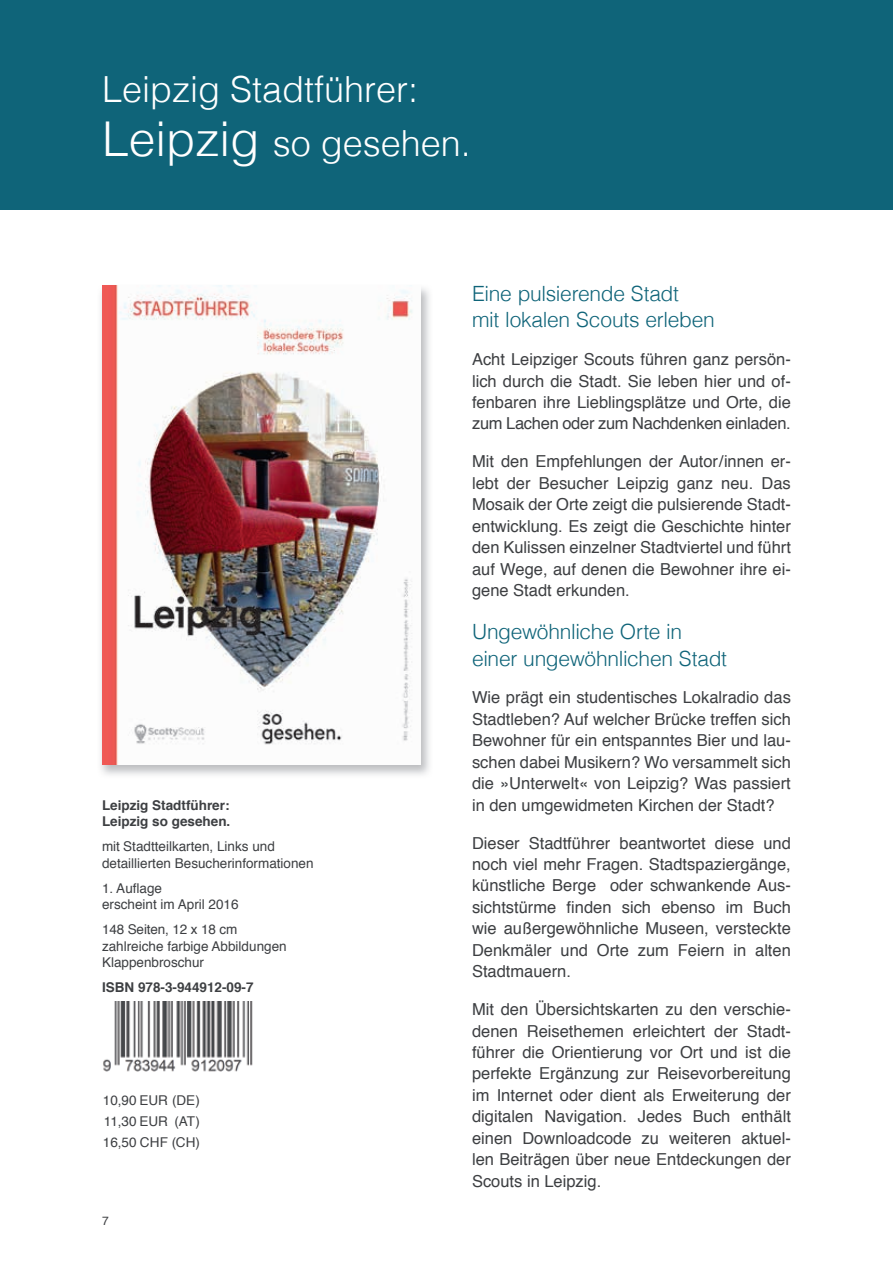
<style>
.page{position:relative;width:893px;height:1263px;background:#fff}
.page>*{position:absolute;margin:0;border:0;box-sizing:border-box;transform-origin:0 0}
.t1{font:300 36px/54px "Helvetica";color:#fff}
.t2{font:300 21px/26.2px "Helvetica";letter-spacing:-.015em;color:#0f6479}
.t3{font:16.5px/21.5px "Helvetica";color:#3d3f42;text-align:justify}
.t4{font:13.5px/16.5px "Helvetica";color:#3d3f42}
.t5{font:700 13.5px/16.5px "Helvetica";color:#3d3f42}
.t6{font:12px "Helvetica";color:#3d3f42}
.s1{font-size:48px}
</style>
<div class="page">
<div style="left:0;top:0;width:893px;height:209px;background:#0f6479"></div>
<img style="left:101px;top:285px;width:329px;height:490px">
<img style="left:102px;top:286px;width:319px;height:478px">
<img style="left:103px;top:1001px;width:150px;height:71px">
<h1 class="t1" style="left:102px;top:60px;width:370px">Leipzig Stadtführer:<br><span class="s1">Leipzig</span> so gesehen.</h1>
<p class="t5" style="left:102px;top:797px;width:130px">Leipzig Stadtführer:<br>Leipzig so gesehen.</p>
<p class="t4" style="left:102px;top:838px;width:213px">mit Stadtteilkarten, Links und detaillierten Besucherinformationen</p>
<p class="t4" style="left:102px;top:880px;width:138px">1. Auflage<br>erscheint im April 2016</p>
<p class="t4" style="left:102px;top:921px;width:186px">148 Seiten, 12 x 18 cm zahlreiche farbige Abbildungen<br>Klappenbroschur</p>
<p class="t5" style="left:102px;top:979px;width:153px">ISBN 978-3-944912-09-7</p>
<p class="t4" style="left:103px;top:1090px;width:99px;line-height:20.7px">10,90 EUR (DE)<br>11,30 EUR<br>16,50 CHF (CH)</p>
<p class="t4" style="left:174px;top:1113px;width:27px">(AT)</p>
<p class="t6" style="left:102px;top:1211px;width:8px">7</p>
<p class="t2" style="left:472px;top:279px;width:244px">Eine pulsierende Stadt<br>mit lokalen Scouts erleben</p>
<p class="t3" style="left:472px;top:349px;width:320px">Acht Leipziger Scouts führen ganz persön&shy;lich durch die Stadt. Sie leben hier und of&shy;fenbaren ihre Lieblingsplätze und Orte, die zum Lachen oder zum Nachdenken einladen.</p>
<p class="t3" style="left:472px;top:451px;width:320px">Mit den Empfehlungen der Autor / innen er&shy;lebt der Besucher Leipzig ganz neu. Das Mosaik der Orte zeigt die pulsierende Stadt&shy;entwicklung. Es zeigt die Geschichte hinter den Kulissen einzelner Stadtviertel und führt auf Wege, auf denen die Bewohner ihre ei&shy;gene Stadt erkunden.</p>
<p class="t2" style="left:472px;top:616px;width:257px;line-height:27px">Ungewöhnliche Orte in einer ungewöhnlichen Stadt</p>
<p class="t3" style="left:472px;top:687px;width:320px">Wie prägt ein studentisches Lokalradio das Stadtleben? Auf welcher Brücke treffen sich Bewohner für ein entspanntes Bier und lau&shy;schen dabei Musikern? Wo versammelt sich die »Unterwelt« von Leipzig? Was passiert in den umgewidmeten Kirchen der Stadt?</p>
<p class="t3" style="left:472px;top:832px;width:320px">Dieser Stadtführer beantwortet diese und noch viel mehr Fragen. Stadtspaziergänge, künstliche Berge oder schwankende Aus&shy;sichtstürme finden sich ebenso im Buch wie außergewöhnliche Museen, versteckte Denkmäler und Orte zum Feiern in alten Stadtmauern.</p>
<p class="t3" style="left:472px;top:999px;width:320px">Mit den Übersichtskarten zu den verschie&shy;denen Reisethemen erleichtert der Stadt&shy;führer die Orientierung vor Ort und ist die perfekte Ergänzung zur Reisevorbereitung im Internet oder dient als Erweiterung der digitalen Navigation. Jedes Buch enthält einen Downloadcode zu weiteren aktuel&shy;len Beiträgen über neue Entdeckungen der Scouts in Leipzig.</p>
</div>
